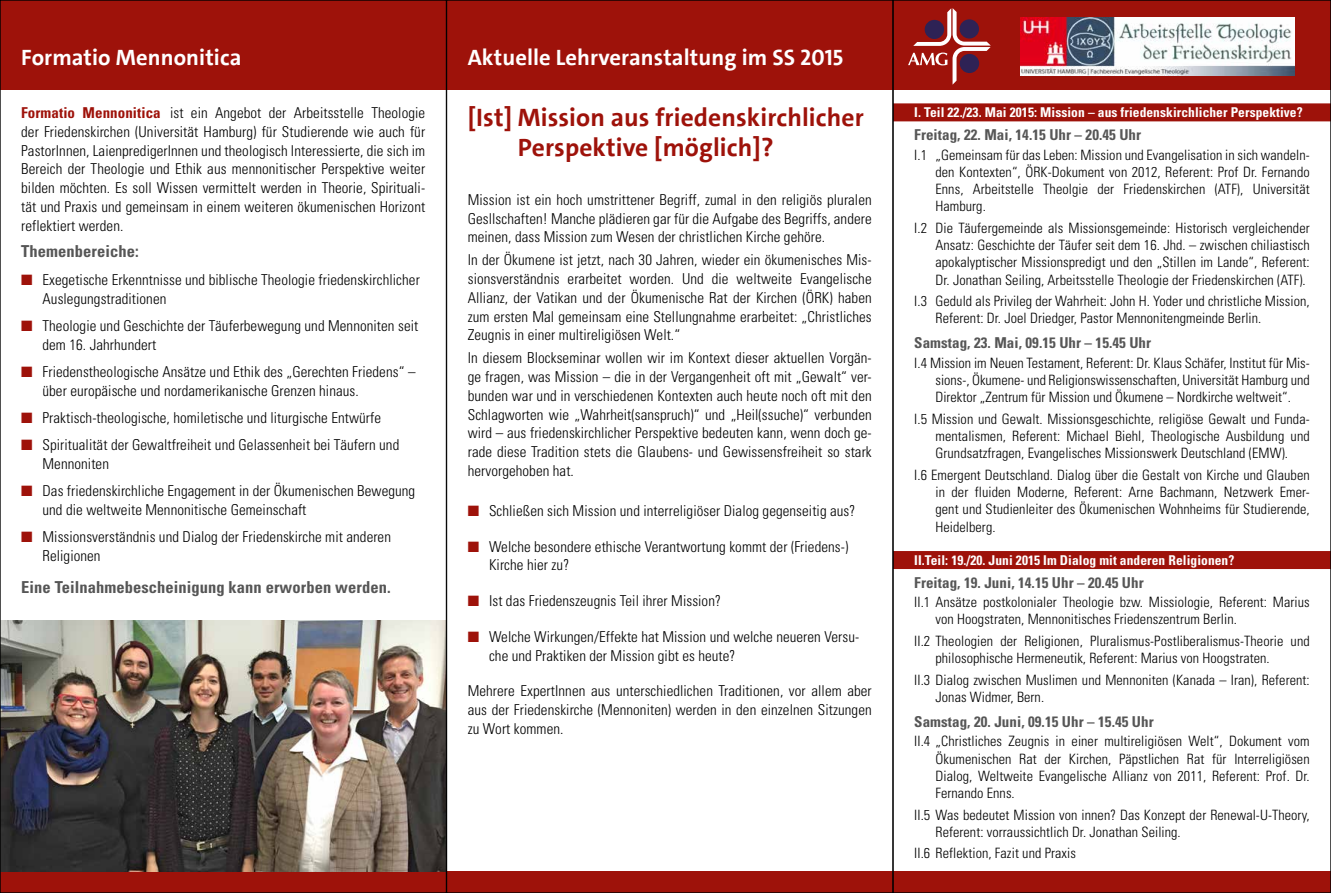
<style>
.page{position:relative;width:1331px;height:893px;background:#fff}
.page>*{position:absolute;margin:0;border:0;box-sizing:border-box;transform-origin:0 0}
.t1{font:700 25.5px/30px "The Sans UHH";letter-spacing:.005em;color:#9e120a}
.t2{font:700 22.5px "The Sans UHH";letter-spacing:.005em;color:#fff}
.t3{font:700 condensed 16.5px "Univers LT Std";letter-spacing:.005em;color:#565656}
.t4{font:300 condensed 15px/18.8px "Univers LT Std";letter-spacing:.005em;color:#000}
.t5{font:700 condensed 15px "Univers LT Std";letter-spacing:.005em;color:#565656}
.t6{font:300 condensed 14.25px/17.2px "Univers LT Std";letter-spacing:.005em;color:#000;text-align:justify}
.t7{font:700 condensed 13.5px "Univers LT Std";letter-spacing:.005em;color:#fff}
.s1{font-weight:700;color:#9e120a}
.s2{color:#9e120a}
</style>
<div class="page">
<div style="left:0;top:0;width:1331px;height:89px;background:#9e120a"></div>
<div style="left:0;top:872px;width:1331px;height:21px;background:#9e120a"></div>
<div style="left:893px;top:103px;width:438px;height:18px;background:#9e120a"></div>
<div style="left:893px;top:551px;width:438px;height:18px;background:#9e120a"></div>
<svg style="left:908px;top:8px;width:83px;height:77px"></svg>
<img style="left:1021px;top:18px;width:274px;height:57px">
<img style="left:2px;top:621px;width:442px;height:251px">
<h2 class="t2" style="left:21px;top:43px;width:222px">Formatio Mennonitica</h2>
<h2 class="t2" style="left:468px;top:43px;width:377px">Aktuelle Lehrveranstaltung im SS 2015</h2>
<p class="t4" style="left:21px;top:104px;width:405px;text-align:justify"><span class="s1">Formatio Mennonitica</span> ist ein Angebot der Arbeitsstelle Theologie der Friedenskirchen (Universität Hamburg) für Studierende wie auch für PastorInnen, LaienpredigerInnen und theologisch Interessierte, die sich im Bereich der Theologie und Ethik aus mennonitischer Perspektive weiter bilden möchten. Es soll Wissen vermittelt werden in Theorie, Spirituali&shy;tät und Praxis und gemeinsam in einem weiteren ökumenischen Horizont reflektiert werden.</p>
<p class="t3" style="left:21px;top:241px;width:119px">Themenbereiche:</p>
<p class="t4" style="left:43px;top:270px;width:379px;text-indent:-21px"><span class="s2">■</span> Exegetische Erkenntnisse und biblische Theologie friedenskirchlicher<br>Auslegungstraditionen</p>
<p class="t4" style="left:43px;top:316px;width:377px;text-indent:-21px"><span class="s2">■</span> Theologie und Geschichte der Täuferbewegung und Mennoniten seit dem 16. Jahrhundert</p>
<p class="t4" style="left:43px;top:362px;width:374px;text-indent:-21px"><span class="s2">■</span> Friedenstheologische Ansätze und Ethik des „Gerechten Friedens“ – über europäische und nordamerikanische Grenzen hinaus.</p>
<p class="t4" style="left:21px;top:408px;width:361px"><span class="s2">■</span> Praktisch-theologische, homiletische und liturgische Entwürfe</p>
<p class="t4" style="left:43px;top:435px;width:358px;text-indent:-21px"><span class="s2">■</span> Spiritualität der Gewaltfreiheit und Gelassenheit bei Täufern und<br>Mennoniten</p>
<p class="t4" style="left:43px;top:481px;width:374px;text-indent:-21px"><span class="s2">■</span> Das friedenskirchliche Engagement in der Ökumenischen Bewegung und die weltweite Mennonitische Gemeinschaft</p>
<p class="t4" style="left:43px;top:527px;width:350px;text-indent:-21px"><span class="s2">■</span> Missionsverständnis und Dialog der Friedenskirche mit anderen<br>Religionen</p>
<p class="t3" style="left:21px;top:577px;width:371px">Eine Teilnahmebescheinigung kann erworben werden.</p>
<h1 class="t1" style="left:518px;top:103px;width:347px;text-indent:-50px">[Ist] Mission aus friedenskirchlicher<br>Perspektive [möglich]?</h1>
<p class="t4" style="left:468px;top:190px;width:405px;text-align:justify">Mission ist ein hoch umstrittener Begriff, zumal in den religiös pluralen Gesllschaften! Manche plädieren gar für die Aufgabe des Begriffs, andere meinen, dass Mission zum Wesen der christlichen Kirche gehöre.</p>
<p class="t4" style="left:468px;top:251px;width:405px;text-align:justify">In der Ökumene ist jetzt, nach 30 Jahren, wieder ein ökumenisches Mis&shy;sionsverständnis erarbeitet worden. Und die weltweite Evangelische Allianz, der Vatikan und der Ökumenische Rat der Kirchen (ÖRK) haben zum ersten Mal gemeinsam eine Stellungnahme erarbeitet: „Christliches Zeugnis in einer multireligiösen Welt.“</p>
<p class="t4" style="left:468px;top:349px;width:405px;text-align:justify">In diesem Blockseminar wollen wir im Kontext dieser aktuellen Vorgän&shy;ge fragen, was Mission – die in der Vergangenheit oft mit „Gewalt“ ver&shy;bunden war und in verschiedenen Kontexten auch heute noch oft mit den Schlagworten wie „Wahrheit(sanspruch)“ und „Heil(ssuche)“ verbunden wird – aus friedenskirchlicher Perspektive bedeuten kann, wenn doch ge&shy;rade diese Tradition stets die Glaubens- und Gewissensfreiheit so stark hervorgehoben hat.</p>
<p class="t4" style="left:468px;top:501px;width:389px"><span class="s2">■</span> Schließen sich Mission und interreligiöser Dialog gegenseitig aus?</p>
<p class="t4" style="left:489px;top:537px;width:361px;text-indent:-21px"><span class="s2">■</span> Welche besondere ethische Verantwortung kommt der (Friedens-)<br>Kirche hier zu?</p>
<p class="t4" style="left:468px;top:591px;width:255px"><span class="s2">■</span> Ist das Friedenszeugnis Teil ihrer Mission?</p>
<p class="t4" style="left:489px;top:627px;width:372px;text-indent:-21px"><span class="s2">■</span> Welche Wirkungen/Effekte hat Mission und welche neueren Versu&shy;che und Praktiken der Mission gibt es heute?</p>
<p class="t4" style="left:468px;top:682px;width:405px;text-align:justify">Mehrere ExpertInnen aus unterschiedlichen Traditionen, vor allem aber aus der Friedenskirche (Mennoniten) werden in den einzelnen Sitzungen zu Wort kommen.</p>
<p class="t7" style="left:914px;top:104px;width:390px">I. Teil 22./23. Mai 2015: Mission – aus friedenskirchlicher Perspektive?</p>
<p class="t5" style="left:914px;top:126px;width:228px">Freitag, 22. Mai, 14.15 Uhr – 20.45 Uhr</p>
<p class="t6" style="left:935px;top:146px;width:376px;text-indent:-21px">I.1 „Gemeinsam für das Leben: Mission und Evangelisation in sich wandeln&shy;den Kontexten“, ÖRK-Dokument von 2012, Referent: Prof Dr. Fernando Enns, Arbeitstelle Theolgie der Friedenskirchen (ATF), Universität Hamburg.</p>
<p class="t6" style="left:935px;top:219px;width:376px;text-indent:-21px">I.2 Die Täufergemeinde als Missionsgemeinde: Historisch vergleichender Ansatz: Geschichte der Täufer seit dem 16. Jhd. – zwischen chiliastisch apokalyptischer Missionspredigt und den „Stillen im Lande“, Referent:<br>Dr. Jonathan Seiling, Arbeitsstelle Theologie der Friedenskirchen (ATF).</p>
<p class="t6" style="left:935px;top:292px;width:376px;text-indent:-21px">I.3 Geduld als Privileg der Wahrheit: John H. Yoder und christliche Mission,<br>Referent: Dr. Joel Driedger, Pastor Mennonitengmeinde Berlin.</p>
<p class="t5" style="left:914px;top:334px;width:238px">Samstag, 23. Mai, 09.15 Uhr – 15.45 Uhr</p>
<p class="t6" style="left:935px;top:354px;width:376px;text-indent:-21px">I.4 Mission im Neuen Testament, Referent: Dr. Klaus Schäfer, Institut für Mis&shy;sions-, Ökumene- und Religionswissenschaften, Universität Hamburg und Direktor „Zentrum für Mission und Ökumene – Nordkirche weltweit“.</p>
<p class="t6" style="left:935px;top:410px;width:376px;text-indent:-21px">I.5 Mission und Gewalt. Missionsgeschichte, religiöse Gewalt und Funda&shy;mentalismen, Referent: Michael Biehl, Theologische Ausbildung und Grundsatzfragen, Evangelisches Missionswerk Deutschland (EMW).</p>
<p class="t6" style="left:935px;top:466px;width:376px;text-indent:-21px">I.6 Emergent Deutschland. Dialog über die Gestalt von Kirche und Glauben in der fluiden Moderne, Referent: Arne Bachmann, Netzwerk Emer&shy;gent und Studienleiter des Ökumenischen Wohnheims für Studierende, Heidelberg.</p>
<p class="t7" style="left:914px;top:552px;width:322px">II.Teil: 19./20. Juni 2015 Im Dialog mit anderen Religionen?</p>
<p class="t5" style="left:914px;top:573px;width:231px">Freitag, 19. Juni, 14.15 Uhr – 20.45 Uhr</p>
<p class="t6" style="left:935px;top:593px;width:376px;text-indent:-21px">II.1 Ansätze postkolonialer Theologie bzw. Missiologie, Referent: Marius von Hoogstraten, Mennonitisches Friedenszentrum Berlin.</p>
<p class="t6" style="left:935px;top:632px;width:376px;text-indent:-21px">II.2 Theologien der Religionen, Pluralismus-Postliberalismus-Theorie und philosophische Hermeneutik, Referent: Marius von Hoogstraten.</p>
<p class="t6" style="left:935px;top:671px;width:376px;text-indent:-21px">II.3 Dialog zwischen Muslimen und Mennoniten (Kanada – Iran), Referent:<br>Jonas Widmer, Bern.</p>
<p class="t5" style="left:914px;top:712px;width:241px">Samstag, 20. Juni, 09.15 Uhr – 15.45 Uhr</p>
<p class="t6" style="left:935px;top:733px;width:376px;text-indent:-21px">II.4 „Christliches Zeugnis in einer multireligiösen Welt“, Dokument vom Ökumenischen Rat der Kirchen, Päpstlichen Rat für Interreligiösen Dialog, Weltweite Evangelische Allianz von 2011, Referent: Prof. Dr.<br>Fernando Enns.</p>
<p class="t6" style="left:935px;top:806px;width:376px;text-indent:-21px">II.5 Was bedeutet Mission von innen? Das Konzept der Renewal-U-Theory,<br>Referent: vorraussichtlich Dr. Jonathan Seiling.</p>
<p class="t6" style="left:914px;top:845px;width:163px">II.6 Reflektion, Fazit und Praxis</p>
</div>
